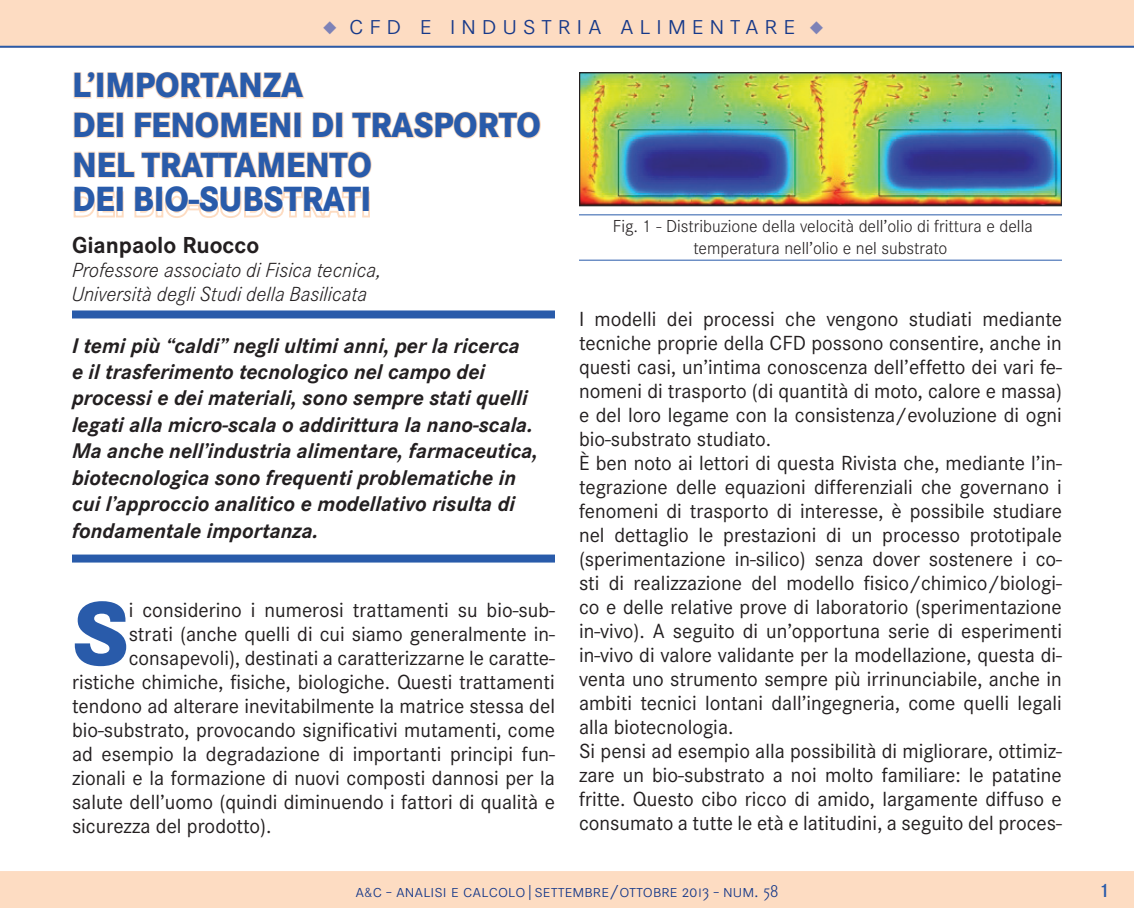
<style>
.page{position:relative;width:1134px;height:908px;background:#fff}
.page>*{position:absolute;margin:0;border:0;box-sizing:border-box;transform-origin:0 0}
.t1{font:800 93.2px "Corporate S";color:#295baa}
.t2{font:800 36.4px/39.6px "Corporate S";letter-spacing:-.01em;color:#295baa;scale:.91 1}
.t3{font:300 28px "Corporate SSC";letter-spacing:.2em;color:#153889}
.t4{font:700 24px "Corporate S";color:#231f20}
.t5{font:italic 700 22px/26.4px "Corporate S";color:#231f20}
.t6{font:21.2px/24px "Corporate S";color:#231f20}
.t7{font:italic 300 21.2px/24px "Corporate S";color:#231f20}
.t8{font:600 20px "Corporate S";color:#295baa}
.t9{font:300 18px/21.6px "Corporate S";color:#231f20;text-align:center}
.t10{font:300 18px "Corporate SSC";color:#153889}
.s1{color:#7d82b7}
.s2{font-size:14px}
</style>
<div class="page">
<div style="left:0;top:871px;width:1134px;height:36px;background:#fddcc2"></div>
<div style="left:0;top:0;width:1134px;height:48px;background:#fddcc2"></div>
<hr style="left:0;top:46px;width:1134px;height:2px;background:#295baa">
<svg style="left:73px;top:71px;width:23px;height:28px"></svg>
<div style="left:96px;top:72px;width:8px;height:26px;border:2px solid #fddcc2"></div>
<svg style="left:107px;top:71px;width:197px;height:28px"></svg>
<svg style="left:73px;top:112px;width:42px;height:26px"></svg>
<div style="left:116px;top:112px;width:8px;height:26px;border:2px solid #fddcc2"></div>
<svg style="left:134px;top:111px;width:157px;height:28px"></svg>
<div style="left:294px;top:112px;width:8px;height:26px;border:2px solid #fddcc2"></div>
<svg style="left:312px;top:112px;width:22px;height:26px"></svg>
<div style="left:335px;top:112px;width:8px;height:26px;border:2px solid #fddcc2"></div>
<svg style="left:351px;top:111px;width:190px;height:28px"></svg>
<svg style="left:73px;top:151px;width:299px;height:28px"></svg>
<svg style="left:73px;top:191px;width:42px;height:27px"></svg>
<div style="left:116px;top:191px;width:8px;height:26px;border:2px solid #fddcc2"></div>
<svg style="left:134px;top:191px;width:21px;height:27px"></svg>
<div style="left:156px;top:191px;width:7px;height:26px;border:2px solid #fddcc2"></div>
<svg style="left:164px;top:190px;width:26px;height:28px"></svg>
<div style="left:188px;top:204px;width:12px;height:6px;border:2px solid #fddcc2"></div>
<svg style="left:198px;top:190px;width:165px;height:28px"></svg>
<div style="left:362px;top:191px;width:8px;height:26px;border:2px solid #fddcc2"></div>
<div style="left:72px;top:310px;width:483px;height:8px;background:#295baa"></div>
<div style="left:72px;top:554px;width:483px;height:8px;background:#295baa"></div>
<img style="left:581px;top:74px;width:479px;height:130px">
<div style="left:579px;top:72px;width:483px;height:134px;border:1px solid #231f20"></div>
<hr style="left:579px;top:214px;width:483px;height:1px;background:#295baa">
<hr style="left:579px;top:259px;width:483px;height:1px;background:#295baa">
<h3 class="t3" style="left:323px;top:9px;width:502px"><span class="s1">◆</span> cfd e industria alimentare <span class="s1">◆</span></h3>
<h2 class="t2" style="left:72px;top:66px;width:517px">L’IMPORTANZA<br>DEI FENOMENI DI TRASPORTO<br>NEL TRATTAMENTO</h2>
<h2 class="t2" style="left:72px;top:179px;width:331px">DEI BIO-SUBSTRATI</h2>
<p class="t4" style="left:72px;top:231px;width:189px">Gianpaolo Ruocco</p>
<p class="t7" style="left:72px;top:258px;width:311px">Professore associato di Fisica tecnica,<br>Università degli Studi della Basilicata</p>
<p class="t5" style="left:72px;top:332px;width:468px">I temi più “caldi” negli ultimi anni, per la ricerca<br>e il trasferimento tecnologico nel campo dei processi e dei materiali, sono sempre stati quelli legati alla micro-scala o addirittura la nano-scala.<br>Ma anche nell’industria alimentare, farmaceutica, biotecnologica sono frequenti problematiche in cui l’approccio analitico e modellativo risulta di fondamentale importanza.</p>
<p class="t9" style="left:613px;top:216px;width:421px">Fig. 1 - Distribuzione della velocità dell’olio di frittura e della temperatura nell’olio e nel substrato</p>
<p class="t6" style="left:579px;top:307px;width:484px">I modelli dei processi che vengono studiati mediante tecniche proprie della CFD possono consentire, anche in questi casi, un’intima conoscenza dell’effetto dei vari fe&shy;nomeni di trasporto (di quantità di moto, calore e massa) e del loro legame con la consistenza/evoluzione di ogni bio-substrato studiato.<br>È ben noto ai lettori di questa Rivista che, mediante l’in&shy;tegrazione delle equazioni differenziali che governano i fenomeni di trasporto di interesse, è possibile studiare nel dettaglio le prestazioni di un processo prototipale (sperimentazione in-silico) senza dover sostenere i co&shy;sti di realizzazione del modello fisico/chimico/biologi&shy;co e delle relative prove di laboratorio (sperimentazione in-vivo). A seguito di un’opportuna serie di esperimenti in-vivo di valore validante per la modellazione, questa di&shy;venta uno strumento sempre più irrinunciabile, anche in ambiti tecnici lontani dall’ingegneria, come quelli legali alla biotecnologia.<br>Si pensi ad esempio alla possibilità di migliorare, ottimiz&shy;zare un bio-substrato a noi molto familiare: le patatine fritte. Questo cibo ricco di amido, largamente diffuso e consumato a tutte le età e latitudini, a seguito del proces-</p>
<h1 class="t1" style="left:72px;top:578px;width:53px">S</h1>
<p class="t6" style="left:129px;top:597px;width:428px">i considerino i numerosi trattamenti su bio-sub-</p>
<p class="t6" style="left:129px;top:621px;width:428px">strati (anche quelli di cui siamo generalmente in-</p>
<p class="t6" style="left:129px;top:645px;width:428px">consapevoli), destinati a caratterizzarne le caratte-</p>
<p class="t6" style="left:72px;top:669px;width:484px">ristiche chimiche, fisiche, biologiche. Questi trattamenti</p>
<p class="t6" style="left:72px;top:693px;width:484px">tendono ad alterare inevitabilmente la matrice stessa del</p>
<p class="t6" style="left:72px;top:717px;width:484px">bio-substrato, provocando significativi mutamenti, come</p>
<p class="t6" style="left:72px;top:741px;width:484px">ad esempio la degradazione di importanti principi fun-</p>
<p class="t6" style="left:72px;top:765px;width:484px">zionali e la formazione di nuovi composti dannosi per la</p>
<p class="t6" style="left:72px;top:789px;width:484px">salute dell’uomo (quindi diminuendo i fattori di qualità e</p>
<p class="t6" style="left:72px;top:813px;width:201px">sicurezza del prodotto).</p>
<p class="t10" style="left:355px;top:880px;width:424px">a<span class="s2">&amp;</span>c - analisi e calcolo|settembre/ottobre 2013 - num. 58</p>
<p class="t8" style="left:1098px;top:878px;width:13px">1</p>
</div>
